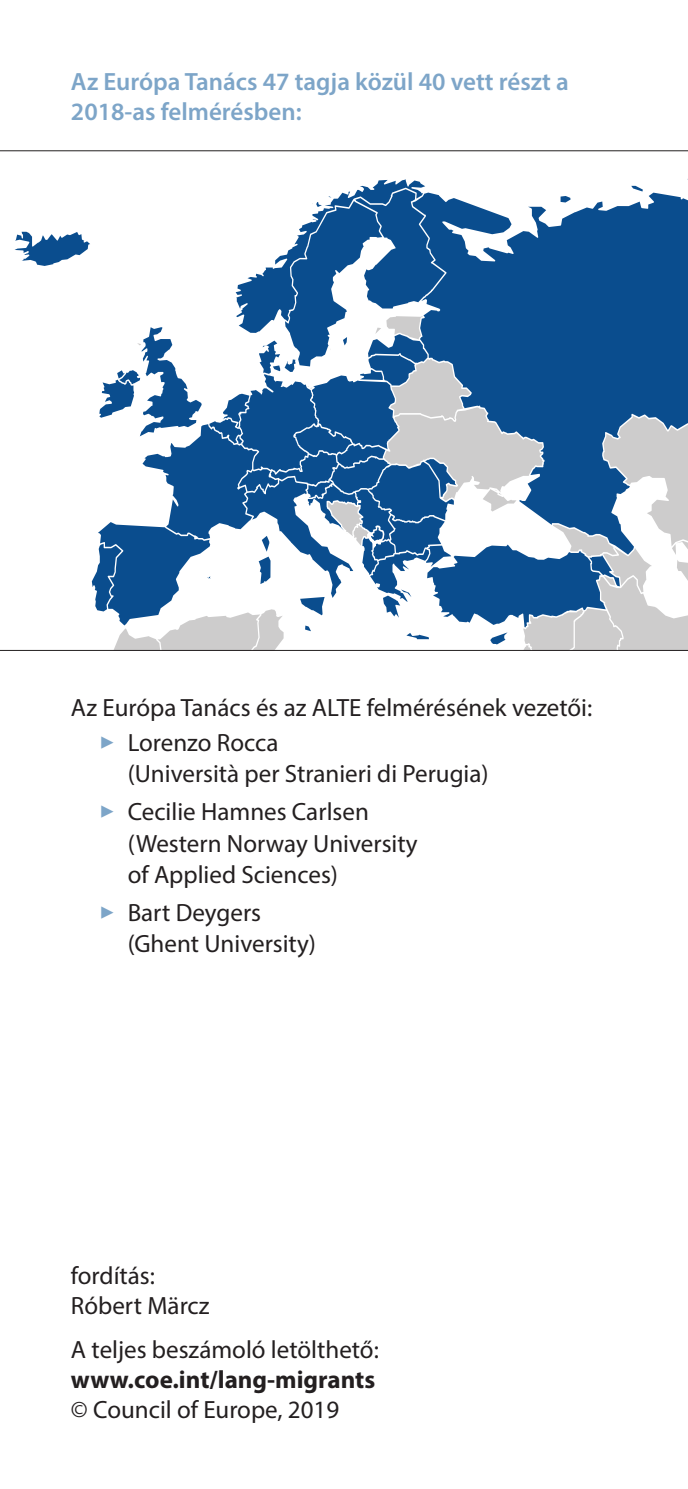
<style>
.page{position:relative;width:688px;height:1489px;background:#fff}
.page>*{position:absolute;margin:0;border:0;box-sizing:border-box;transform-origin:0 0}
.t1{font:25px/31px "Myriad Pro";color:#231f20}
.t2{font:600 25px/30px "Myriad Pro";color:#7da5c8}
.t3{font:700 25px "Myriad Pro";color:#231f20}
.s1{color:#7da5c8}
</style>
<div class="page">
<svg style="left:0;top:150px;width:687px;height:501px"></svg>
<p class="t2" style="left:71px;top:66px;width:499px">Az Európa Tanács 47 tagja közül 40 vett részt a<br>2018-as felmérésben:</p>
<p class="t1" style="left:71px;top:692px;width:522px">Az Európa Tanács és az ALTE felmérésének vezetői:</p>
<p class="t1" style="left:128px;top:726px;width:362px;text-indent:-28px"><span class="s1">✓</span> Lorenzo Rocca<br>(Università per Stranieri di Perugia)</p>
<p class="t1" style="left:128px;top:796px;width:291px;text-indent:-28px"><span class="s1">✓</span> Cecilie Hamnes Carlsen (Western Norway University of Applied Sciences)</p>
<p class="t1" style="left:128px;top:896px;width:190px;text-indent:-28px"><span class="s1">✓</span> Bart Deygers (Ghent University)</p>
<p class="t1" style="left:71px;top:1260px;width:140px;line-height:29.8px">fordítás:<br>Róbert Märcz</p>
<p class="t1" style="left:71px;top:1333px;width:309px">A teljes beszámoló letölthető:</p>
<p class="t3" style="left:71px;top:1363px;width:306px">www.coe.int/lang-migrants</p>
<p class="t1" style="left:71px;top:1393px;width:270px">© Council of Europe, 2019</p>
</div>
